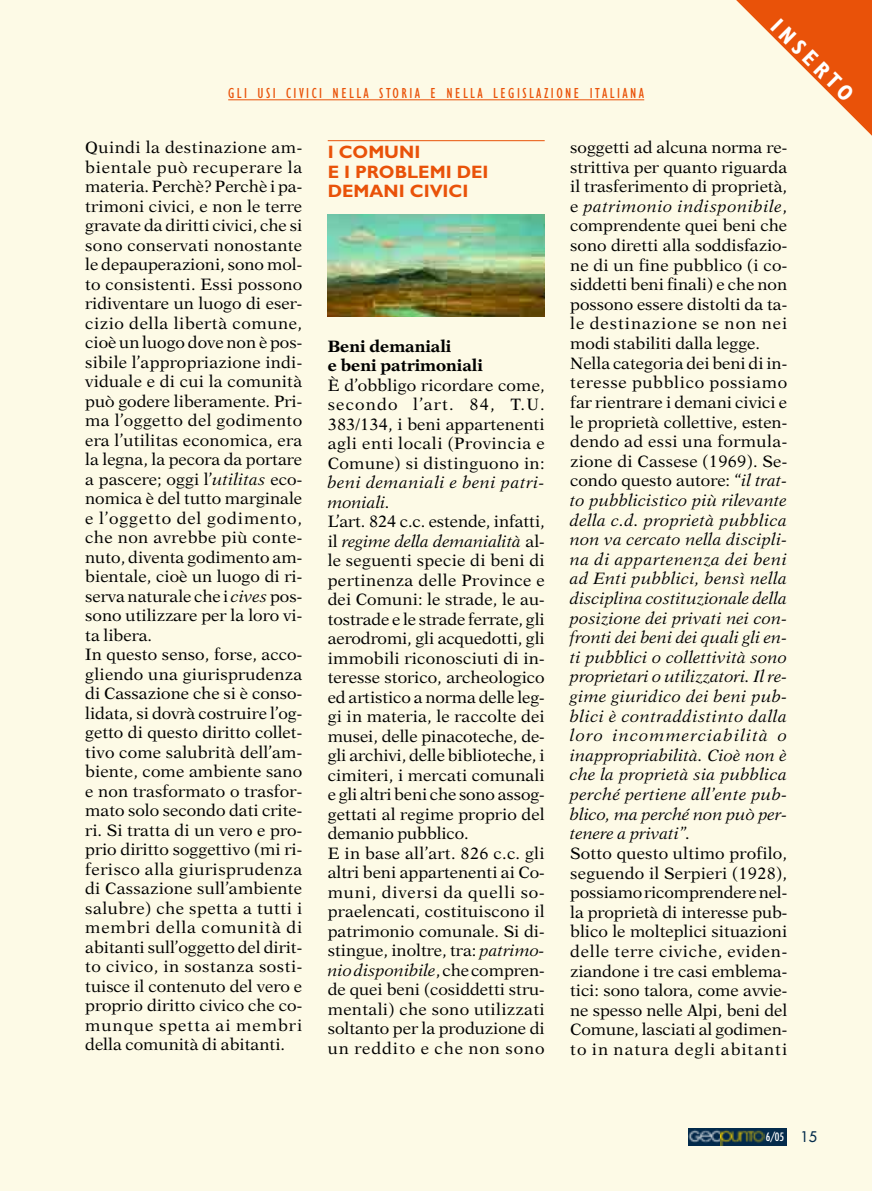
<style>
.page{position:relative;width:872px;height:1191px;background:#fdfae6}
.page>*{position:absolute;margin:0;border:0;box-sizing:border-box;transform-origin:0 0}
.t1{font:700 condensed 22.5px "Gill Sans";color:#fff}
.t2{font:700 18px/19.5px "Gill Sans";color:#e95209}
.t3{font:16.5px/19.5px "New Aster";letter-spacing:.005em;color:#000}
.t4{font:italic 16.5px/19.6px "New Aster";letter-spacing:.01em;color:#000}
.t5{font:italic 16.5px/19.5px "New Aster";letter-spacing:.035em;color:#000}
.t6{font:700 16.5px/19.5px "New Aster";color:#000}
.t7{font:condensed 15px "Gill Sans";letter-spacing:.165em;color:#e95209}
.t8{font:14.25px "Futura";color:#042b4c}
.t9{font:condensed 11.25px "Futura";color:#fff}
.s1{font-style:italic}
.s2{font-style:normal}
</style>
<div class="page">
<svg style="left:736px;top:0;width:136px;height:136px"></svg>
<hr style="left:328px;top:140px;width:216px;height:1px;background:#e95209">
<hr style="left:228px;top:99px;width:164px;height:1px;background:#e95209">
<hr style="left:392px;top:99px;width:210px;height:1px;background:#e95209">
<hr style="left:602px;top:99px;width:42px;height:1px;background:#e95209">
<div style="left:687px;top:1128px;width:99px;height:17px;background:#042b4c"></div>
<svg style="left:687px;top:1128px;width:1px;height:17px"></svg>
<img style="left:688px;top:1130px;width:33px;height:15px">
<svg style="left:721px;top:1130px;width:43px;height:15px"></svg>
<img style="left:328px;top:214px;width:216px;height:102px">
<p class="t7" style="left:228px;top:88px;width:417px">GLI USI CIVICI NELLA STORIA E NELLA LEGISLAZIONE ITALIANA</p>
<h1 class="t1" style="left:780px;top:17px;width:108px;rotate:45deg">INSERTO</h1>
<p class="t3" style="left:85px;top:139px;width:218px">Quindi la destinazione am&shy;bientale può recuperare la materia. Perchè? Perchè i pa&shy;trimoni civici, e non le terre gravate da diritti civici, che si sono conservati nonostante le depauperazioni, sono mol&shy;to consistenti. Essi possono ridiventare un luogo di eser&shy;cizio della libertà comune, cioè un luogo dove non è pos&shy;sibile l’appropriazione indi&shy;viduale e di cui la comunità può godere liberamente. Pri&shy;ma l’oggetto del godimento era l’utilitas economica, era la legna, la pecora da portare a pascere; oggi l’<span class="s1">utilitas</span> eco&shy;nomica è del tutto marginale e l’oggetto del godimento, che non avrebbe più conte&shy;nuto, diventa godimento am&shy;bientale, cioè un luogo di ri&shy;serva naturale che i <span class="s1">cives</span> pos&shy;sono utilizzare per la loro vi&shy;ta libera.<br>In questo senso, forse, acco&shy;gliendo una giurisprudenza di Cassazione che si è conso&shy;lidata, si dovrà costruire l’og&shy;getto di questo diritto collet&shy;tivo come salubrità dell’am&shy;biente, come ambiente sano e non trasformato o trasfor&shy;mato solo secondo dati crite&shy;ri. Si tratta di un vero e pro&shy;prio diritto soggettivo (mi ri&shy;ferisco alla giurisprudenza di Cassazione sull’ambiente salubre) che spetta a tutti i membri della comunità di abitanti sull’oggetto del dirit&shy;to civico, in sostanza sosti&shy;tuisce il contenuto del vero e proprio diritto civico che co&shy;munque spetta ai membri della comunità di abitanti.</p>
<p class="t2" style="left:328px;top:144px;width:162px">I COMUNI<br>E I PROBLEMI DEI<br>DEMANI CIVICI</p>
<p class="t6" style="left:328px;top:337px;width:157px">Beni demaniali<br>e beni patrimoniali</p>
<p class="t3" style="left:328px;top:376px;width:218px;text-align:justify">È d’obbligo ricordare come, secondo l’art. 84, T.U.<br>383/134, i beni appartenenti agli enti locali (Provincia e Comune) si distinguono in:</p>
<p class="t5" style="left:328px;top:474px;width:218px">beni demaniali e beni patri&shy;moniali.</p>
<p class="t3" style="left:328px;top:513px;width:218px">L’art. 824 c.c. estende, infatti, il <span class="s1">regime della demanialità</span> al&shy;le seguenti specie di beni di pertinenza delle Province e dei Comuni: le strade, le au&shy;tostrade e le strade ferrate, gli aerodromi, gli acquedotti, gli immobili riconosciuti di in&shy;teresse storico, archeologico ed artistico a norma delle leg&shy;gi in materia, le raccolte dei musei, delle pinacoteche, de&shy;gli archivi, delle biblioteche, i cimiteri, i mercati comunali e gli altri beni che sono assog&shy;gettati al regime proprio del demanio pubblico.<br>E in base all’art. 826 c.c. gli altri beni appartenenti ai Co&shy;muni, diversi da quelli so&shy;praelencati, costituiscono il patrimonio comunale. Si di&shy;stingue, inoltre, tra: <span class="s1">patrimo&shy;nio disponibile</span>, che compren&shy;de quei beni (cosiddetti stru&shy;mentali) che sono utilizzati soltanto per la produzione di un reddito e che non sono</p>
<p class="t4" style="left:570px;top:139px;width:218px"><span class="s2">soggetti ad alcuna norma re&shy;strittiva per quanto riguarda il trasferimento di proprietà, e</span> patrimonio indisponibile<span class="s2">, comprendente quei beni che sono diretti alla soddisfazio&shy;ne di un fine pubblico (i co&shy;siddetti beni finali) e che non possono essere distolti da ta&shy;le destinazione se non nei modi stabiliti dalla legge.<br>Nella categoria dei beni di in&shy;teresse pubblico possiamo far rientrare i demani civici e le proprietà collettive, esten&shy;dendo ad essi una formula&shy;zione di Cassese (1969). Se&shy;condo questo autore: “</span>il trat&shy;to pubblicistico più rilevante della c.d. proprietà pubblica non va cercato nella discipli&shy;na di appartenenza dei beni ad Enti pubblici, bensì nella disciplina costituzionale della posizione dei privati nei con&shy;fronti dei beni dei quali gli en&shy;ti pubblici o collettività sono proprietari o utilizzatori. Il re&shy;gime giuridico dei beni pub&shy;blici è contraddistinto dalla loro incommerciabilità o inappropriabilità. Cioè non è che la proprietà sia pubblica perché pertiene all’ente pub&shy;blico, ma perché non può per&shy;tenere a privati”.</p>
<p class="t3" style="left:570px;top:845px;width:218px;text-align:justify">Sotto questo ultimo profilo, seguendo il Serpieri (1928), possiamo ricomprendere nel&shy;la proprietà di interesse pub&shy;blico le molteplici situazioni delle terre civiche, eviden&shy;ziandone i tre casi emblema&shy;tici: sono talora, come avvie&shy;ne spesso nelle Alpi, beni del Comune, lasciati al godimen&shy;to in natura degli abitanti</p>
<p class="t9" style="left:765px;top:1131px;width:20px">6/05</p>
<p class="t8" style="left:800px;top:1129px;width:18px">15</p>
</div>
